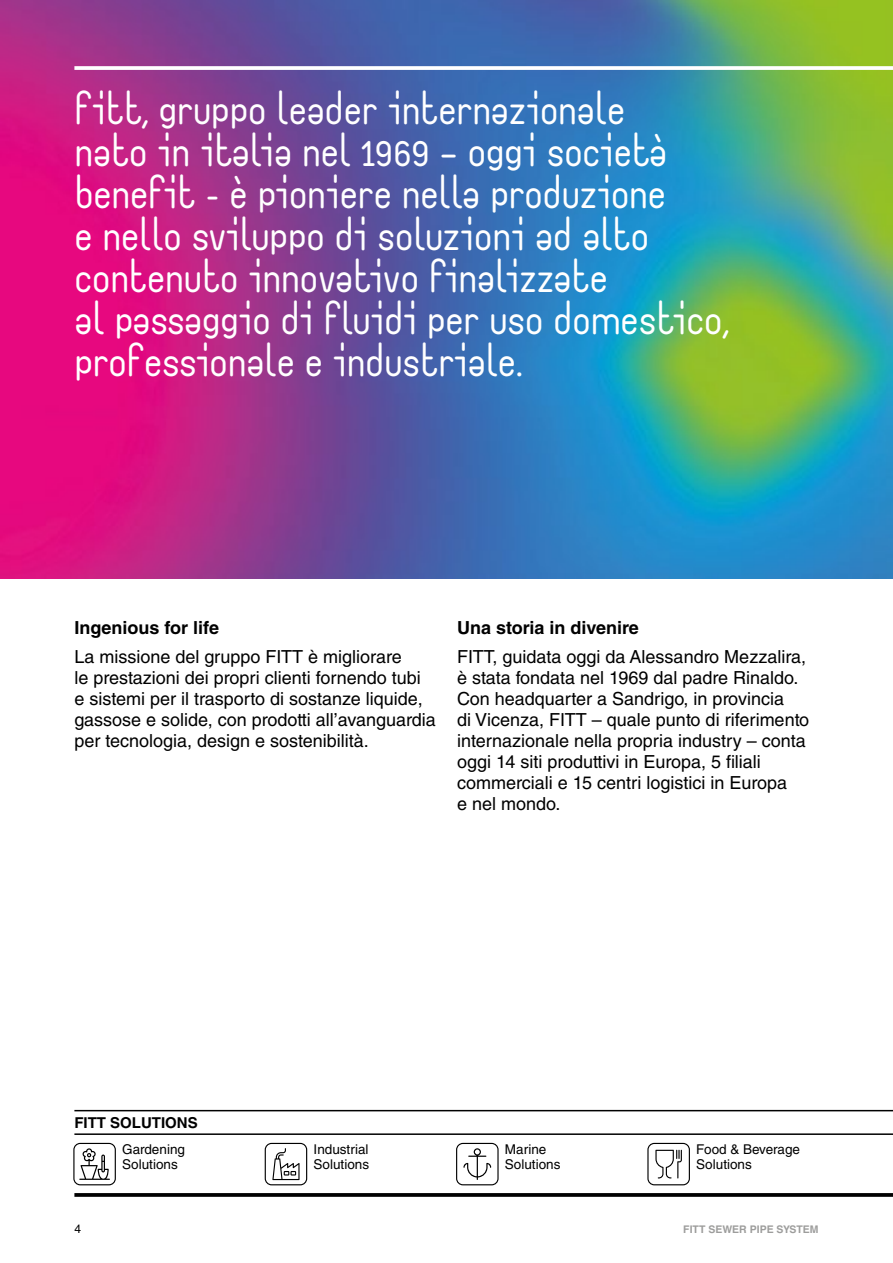
<style>
.page{position:relative;width:893px;height:1263px;background:#fff}
.page>*{position:absolute;margin:0;border:0;box-sizing:border-box;transform-origin:0 0}
.t1{font:40.5px/42px "Fittype";color:#fff}
.t2{font:18px/21px "Helvetica LT Std";color:#000}
.t3{font:700 18px "Helvetica LT Std";color:#000}
.t4{font:700 15px "Helvetica LT Std";color:#000}
.t5{font:13.5px/15px "Helvetica LT Std";color:#000}
.t6{font:12px "Helvetica LT Std";color:#000}
.t7{font:700 10.5px "Helvetica LT Std";color:#9d9d9c}
</style>
<div class="page">
<img style="left:0;top:0;width:893px;height:578px">
<hr style="left:74px;top:1110px;width:819px;height:1px;background:#000">
<hr style="left:74px;top:1133px;width:819px;height:2px;background:#000">
<svg style="left:73px;top:1143px;width:43px;height:42px"></svg>
<svg style="left:265px;top:1143px;width:42px;height:42px"></svg>
<svg style="left:456px;top:1143px;width:43px;height:42px"></svg>
<svg style="left:74px;top:66px;width:819px;height:4px"></svg>
<svg style="left:647px;top:1143px;width:43px;height:42px"></svg>
<svg style="left:74px;top:1193px;width:819px;height:4px;background:#0f0f0f"></svg>
<p class="t1" style="left:74px;top:88px;width:657px">FITT, gruppo leader internazionale<br>nato in Italia nel 1969 – oggi società benefit - è pioniere nella produzione<br>e nello sviluppo di soluzioni ad alto contenuto innovativo finalizzate<br>al passaggio di fluidi per uso domestico, professionale e industriale.</p>
<p class="t3" style="left:74px;top:616px;width:146px">Ingenious for life</p>
<p class="t2" style="left:74px;top:646px;width:363px">La missione del gruppo FITT è migliorare<br>le prestazioni dei propri clienti fornendo tubi<br>e sistemi per il trasporto di sostanze liquide, gassose e solide, con prodotti all’avanguardia per tecnologia, design e sostenibilità.</p>
<p class="t3" style="left:457px;top:616px;width:183px">Una storia in divenire</p>
<p class="t2" style="left:457px;top:646px;width:354px">FITT, guidata oggi da Alessandro Mezzalira, è stata fondata nel 1969 dal padre Rinaldo.<br>Con headquarter a Sandrigo, in provincia<br>di Vicenza, FITT – quale punto di riferimento internazionale nella propria industry – conta oggi 14 siti produttivi in Europa, 5 filiali commerciali e 15 centri logistici in Europa<br>e nel mondo.</p>
<p class="t4" style="left:74px;top:1113px;width:125px">FITT SOLUTIONS</p>
<p class="t5" style="left:122px;top:1141px;width:64px">Gardening<br>Solutions</p>
<p class="t5" style="left:314px;top:1141px;width:57px">Industrial<br>Solutions</p>
<p class="t5" style="left:696px;top:1141px;width:105px">Food &amp; Beverage<br>Solutions</p>
<p class="t5" style="left:505px;top:1141px;width:57px">Marine<br>Solutions</p>
<p class="t6" style="left:74px;top:1222px;width:8px">4</p>
<p class="t7" style="left:683px;top:1222px;width:137px">FITT SEWER PIPE SYSTEM</p>
</div>
